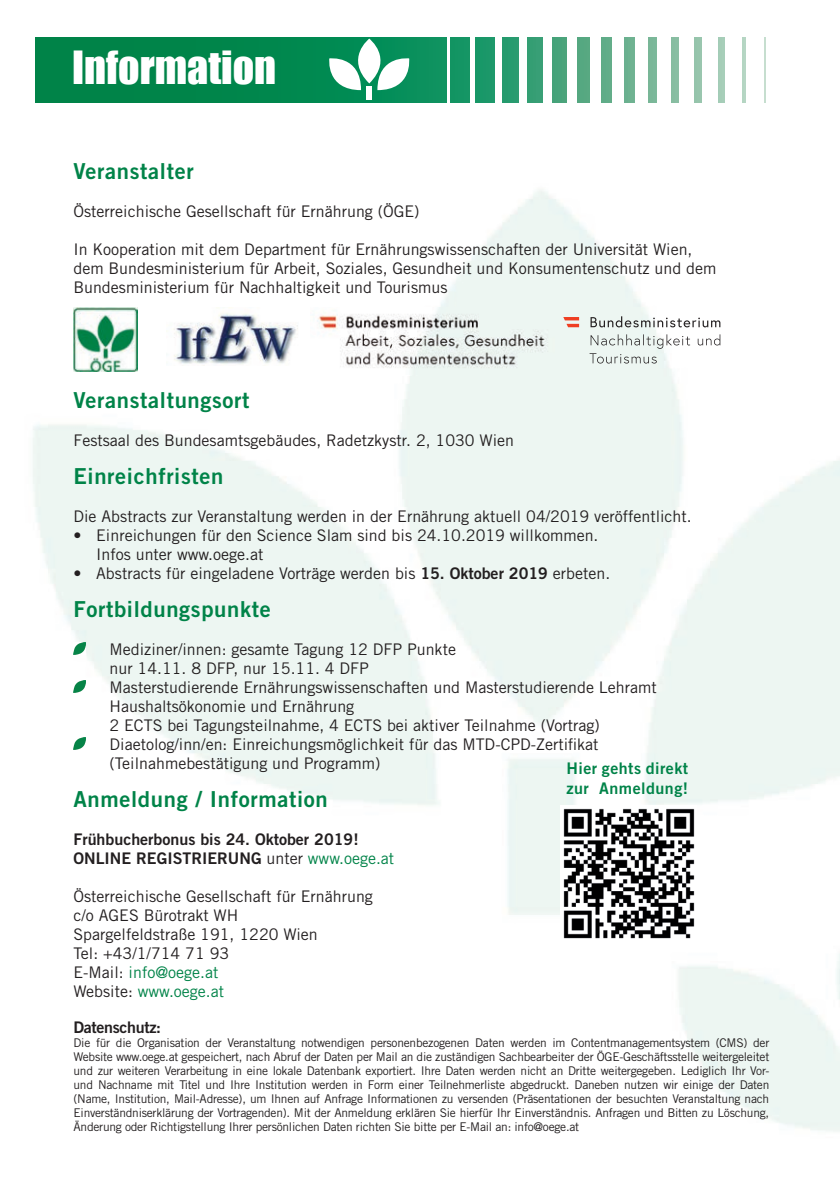
<style>
.page{position:relative;width:840px;height:1191px;background:#fff}
.page>*{position:absolute;margin:0;border:0;box-sizing:border-box;transform-origin:0 0}
.t1{font:42px "Impact";color:#fff}
.t2{font:22px "Trade Gothic Bold Two";letter-spacing:.03em;color:#008348}
.t3{font:16px/19px "Trade Gothic";color:#231f20}
.t4{font:16px/19px "Trade Gothic Bold Two";color:#231f20}
.t5{font:16px/19.2px "Trade Gothic Bold Two";letter-spacing:.03em;color:#008348}
.t6{font:16px "Trade Gothic Bold Two";letter-spacing:-.02em;color:#231f20}
.t7{font:12px/14px "Trade Gothic";letter-spacing:-.02em;color:#231f20;text-align:justify}
.s1{font-family:"Trade Gothic Bold Two"}
.s2{font-family:"Trade Gothic"}
.s3{font-family:"Trade Gothic";color:#008348}
.s4{color:#008348}
</style>
<div class="page">
<img style="left:33px;top:102px;width:806px;height:1030px">
<svg style="left:35px;top:37px;width:731px;height:65px"></svg>
<div style="left:635px;top:30px;width:12px;height:82px;background:#fff"></div>
<div style="left:612px;top:30px;width:11px;height:83px;background:#fff"></div>
<div style="left:590px;top:30px;width:10px;height:82px;background:#fff"></div>
<div style="left:566px;top:30px;width:9px;height:83px;background:#fff"></div>
<div style="left:543px;top:30px;width:8px;height:82px;background:#fff"></div>
<div style="left:519px;top:30px;width:7px;height:83px;background:#fff"></div>
<div style="left:494px;top:30px;width:6px;height:83px;background:#fff"></div>
<hr style="left:470px;top:31px;width:4px;height:82px;background:#fff">
<hr style="left:447px;top:30px;width:2px;height:83px;background:#fff">
<div style="left:657px;top:30px;width:13px;height:83px;background:#fff"></div>
<div style="left:766px;top:28px;width:18px;height:83px;background:#fff"></div>
<div style="left:746px;top:29px;width:17px;height:83px;background:#fff"></div>
<div style="left:725px;top:29px;width:16px;height:82px;background:#fff"></div>
<div style="left:702px;top:29px;width:15px;height:83px;background:#fff"></div>
<div style="left:679px;top:29px;width:14px;height:82px;background:#fff"></div>
<div style="left:808px;top:29px;width:31px;height:83px;background:#fff"></div>
<div style="left:785px;top:27px;width:22px;height:82px;background:#fff"></div>
<svg style="left:329px;top:39px;width:80px;height:51px"></svg>
<div style="left:366px;top:86px;width:6px;height:13px;background:#fff"></div>
<svg style="left:73px;top:642px;width:13px;height:12px"></svg>
<svg style="left:73px;top:680px;width:13px;height:12px"></svg>
<svg style="left:73px;top:737px;width:13px;height:12px"></svg>
<div style="left:167px;top:307px;width:131px;height:65px;background:#fff"></div>
<img style="left:174px;top:307px;width:124px;height:57px">
<img style="left:310px;top:307px;width:243px;height:67px">
<img style="left:73px;top:307px;width:64px;height:64px">
<img style="left:560px;top:805px;width:136px;height:136px">
<svg style="left:589px;top:334px;width:131px;height:29px"></svg>
<svg style="left:590px;top:316px;width:130px;height:11px"></svg>
<svg style="left:563px;top:317px;width:15px;height:10px"></svg>
<h1 class="t1" style="left:72px;top:35px;width:205px">Information</h1>
<h2 class="t2" style="left:73px;top:158px;width:122px">Veranstalter</h2>
<p class="t3" style="left:73px;top:202px;width:347px">Österreichische Gesellschaft für Ernährung (ÖGE)</p>
<p class="t3" style="left:73px;top:240px;width:644px">In Kooperation mit dem Department für Ernährungswissenschaften der Universität Wien, dem Bundesministerium für Arbeit, Soziales, Gesundheit und Konsumentenschutz und dem<br>Bundesministerium für Nachhaltigkeit und Tourismus</p>
<h2 class="t2" style="left:73px;top:386px;width:177px">Veranstaltungsort</h2>
<p class="t3" style="left:73px;top:430px;width:442px">Festsaal des Bundesamtsgebäudes, Radetzkystr. 2, 1030 Wien</p>
<h2 class="t2" style="left:73px;top:462px;width:151px">Einreichfristen</h2>
<p class="t3" style="left:73px;top:506px;width:619px">Die Abstracts zur Veranstaltung werden in der Ernährung aktuell 04/2019 veröffentlicht.</p>
<p class="t3" style="left:96px;top:525px;width:503px;text-indent:-23px">• Einreichungen für den Science Slam sind bis 24.10.2019 willkommen.<br>Infos unter www.oege.at</p>
<p class="t3" style="left:73px;top:563px;width:538px">• Abstracts für eingeladene Vorträge werden bis <span class="s1">15. Oktober 2019</span> erbeten.</p>
<h2 class="t2" style="left:73px;top:595px;width:199px">Fortbildungspunkte</h2>
<p class="t3" style="left:109px;top:639px;width:548px">Mediziner/innen: gesamte Tagung 12 DFP Punkte<br>nur 14.11. 8 DFP, nur 15.11. 4 DFP<br>Masterstudierende Ernährungswissenschaften und Masterstudierende Lehramt Haushaltsökonomie und Ernährung<br>2 ECTS bei Tagungsteilnahme, 4 ECTS bei aktiver Teilnahme (Vortrag)<br>Diaetolog/inn/en: Einreichungsmöglichkeit für das MTD-CPD-Zertifikat (Teilnahmebestätigung und Programm)</p>
<h2 class="t2" style="left:73px;top:785px;width:256px">Anmeldung / Information</h2>
<p class="t4" style="left:73px;top:829px;width:322px">Frühbucherbonus bis 24. Oktober 2019!<br>ONLINE REGISTRIERUNG <span class="s2">unter</span> <span class="s3">www.oege.at</span></p>
<p class="t3" style="left:73px;top:886px;width:301px">Österreichische Gesellschaft für Ernährung c/o AGES Bürotrakt WH<br>Spargelfeldstraße 191, 1220 Wien<br>Tel: +43/1/714 71 93<br>E-Mail: <span class="s4">info@oege.at<br></span>Website: <span class="s4">www.oege.at</span></p>
<p class="t6" style="left:73px;top:1017px;width:89px">Datenschutz:</p>
<p class="t7" style="left:73px;top:1035px;width:697px">Die für die Organisation der Veranstaltung notwendigen personenbezogenen Daten werden im Contentmanagementsystem (CMS) der Website www.oege.at gespeichert, nach Abruf der Daten per Mail an die zuständigen Sachbearbeiter der ÖGE-Geschäftsstelle weitergeleitet und zur weiteren Verarbeitung in eine lokale Datenbank exportiert. Ihre Daten werden nicht an Dritte weitergegeben. Lediglich Ihr Vor&shy;und Nachname mit Titel und Ihre Institution werden in Form einer Teilnehmerliste abgedruckt. Daneben nutzen wir einige der Daten (Name, Institution, Mail-Adresse), um Ihnen auf Anfrage Informationen zu versenden (Präsentationen der besuchten Veranstaltung nach Einverständniserklärung der Vortragenden). Mit der Anmeldung erklären Sie hierfür Ihr Einverständnis. Anfragen und Bitten zu Löschung, Änderung oder Richtigstellung Ihrer persönlichen Daten richten Sie bitte per E-Mail an: info@oege.at</p>
<p class="t5" style="left:566px;top:758px;width:123px">Hier gehts direkt zur Anmeldung!</p>
</div>
